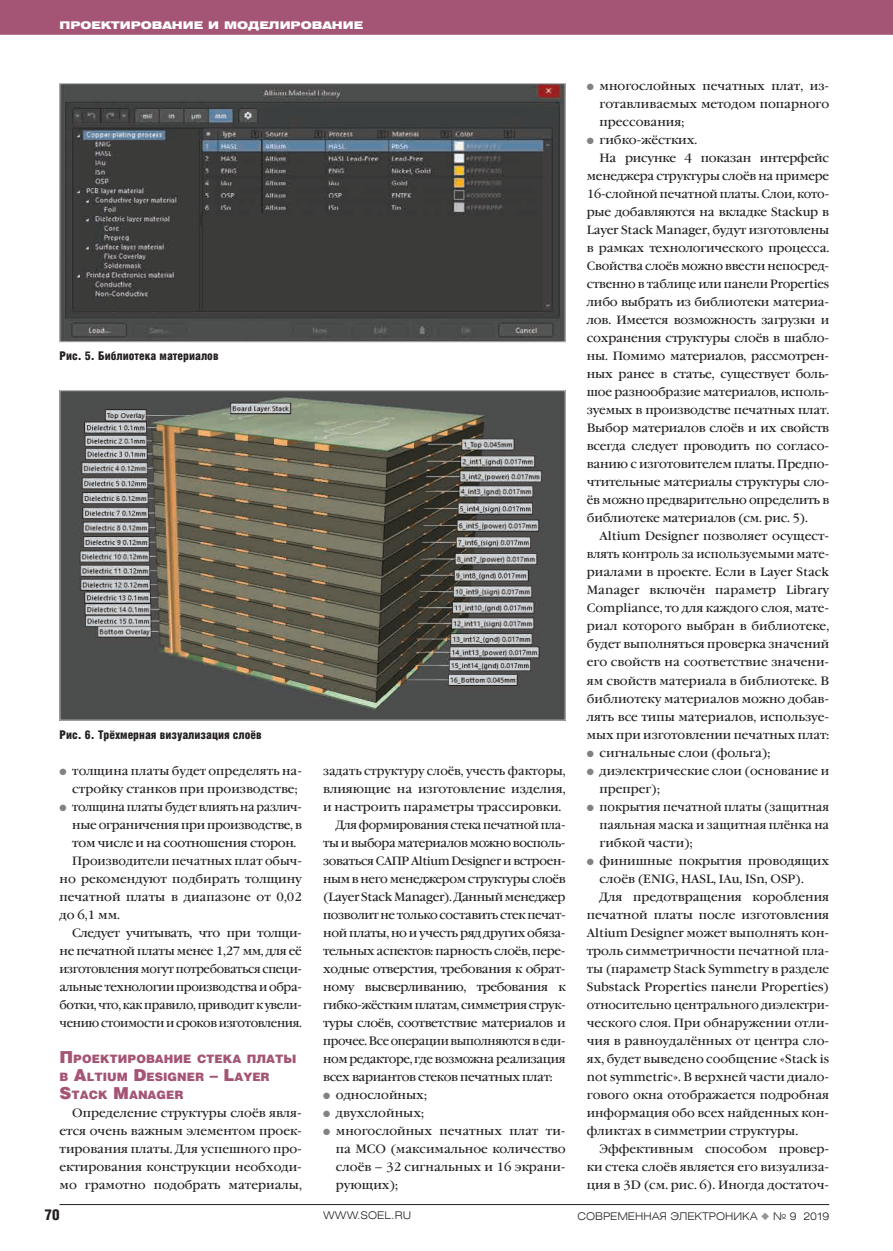
<style>
.page{position:relative;width:893px;height:1251px;background:#fff}
.page>*{position:absolute;margin:0;border:0;box-sizing:border-box;transform-origin:0 0}
.t1{font:15px "Helios Cond Black C";color:#231f20}
.t2{font:12px/18px "Garamond Book C";color:#231f20;text-align:justify}
.t3{font:12px "Garamond Book C";letter-spacing:-.03em;color:#231f20}
.t4{font:12px/18px "Garamond Book C";color:#231f20;text-align:justify;scale:.96 1}
.t5{font:12px "Garamond Book C";letter-spacing:-.03em;color:#231f20;scale:.96 1}
.t6{font:12px "Garamond Book C";letter-spacing:-.03em;color:#231f20;scale:.95 1}
.t7{font:12px "Garamond Book C";color:#231f20;scale:.95 1}
.t8{font:12px "Garamond Book C";letter-spacing:-.025em;color:#231f20}
.t9{font:12px "Helios Cond Black C";color:#231f20}
.t10{font:12px "Garamond Book C";letter-spacing:-.025em;color:#231f20;scale:.96 1}
.t11{font:11.55px/18px "Helios Black C";color:#a45475}
.t12{font:10.5px "Helios Ext Light C";color:#231f20}
.t13{font:10.5px "Helios Ext Black C";color:#fff}
.s1{color:#808285}
.s2{font-size:16.5px}
.s3{color:#939598}
</style>
<div class="page">
<div style="left:0;top:0;width:893px;height:35px;background:#a45475"></div>
<hr style="left:60px;top:1203px;width:769px;height:1px;background:#231f20">
<img style="left:62px;top:85px;width:502px;height:255px">
<div style="left:60px;top:83px;width:506px;height:259px;border:1px solid #c7c8ca"></div>
<img style="left:62px;top:392px;width:502px;height:326px">
<p class="t13" style="left:60px;top:19px;width:305px">Проектирование и моделирование</p>
<p class="t9" style="left:60px;top:349px;width:161px">Рис. 5. Библиотека материалов</p>
<p class="t9" style="left:60px;top:727px;width:204px">Рис. 6. Трёхмерная визуализация слоёв</p>
<p class="t2" style="left:72px;top:761px;width:231px;text-indent:-13px"><span class="s1">●</span> толщина платы будет определять на&shy;стройку станков при производстве;</p>
<p class="t10" style="left:60px;top:799px;width:254px"><span class="s1">●</span> толщина платы будет влиять на различ-</p>
<p class="t8" style="left:72px;top:817px;width:231px">ные ограничения при производстве, в</p>
<p class="t8" style="left:72px;top:835px;width:226px">том числе и на соотношения сторон.</p>
<p class="t2" style="left:72px;top:851px;width:231px">Производители печатных плат обыч-</p>
<p class="t2" style="left:60px;top:869px;width:244px">но рекомендуют подбирать толщину</p>
<p class="t2" style="left:60px;top:887px;width:244px">печатной платы в диапазоне от 0,02</p>
<p class="t2" style="left:60px;top:905px;width:62px">до 6,1 мм.</p>
<p class="t3" style="left:72px;top:925px;width:231px">Следует учитывать, что при толщи-</p>
<p class="t3" style="left:60px;top:943px;width:244px">не печатной платы менее 1,27 мм, для её</p>
<p class="t6" style="left:60px;top:961px;width:257px">изготовления могут потребоваться специ-</p>
<p class="t3" style="left:60px;top:979px;width:244px">альные технологии производства и обра-</p>
<p class="t5" style="left:60px;top:997px;width:254px">ботки, что, как правило, приводит к увели-</p>
<p class="t5" style="left:60px;top:1015px;width:254px">чению стоимости и сроков изготовления.</p>
<p class="t11" style="left:60px;top:1048px;width:238px"><span class="s2">П</span> РОЕКТИРОВАНИЕ СТЕКА ПЛАТЫ<br>В <span class="s2">A</span>LTIUM <span class="s2">D</span>ESIGNER <span class="s2">– L</span>AYER<br><span class="s2">S</span>TACK <span class="s2">M</span>ANAGER</p>
<p class="t2" style="left:60px;top:1103px;width:244px;text-indent:13px">Определение структуры слоёв явля&shy;ется очень важным элементом проек&shy;тирования платы. Для успешного про&shy;ектирования конструкции необходи&shy;мо грамотно подобрать материалы,</p>
<p class="t4" style="left:323px;top:761px;width:254px">задать структуру слоёв, учесть факторы,</p>
<p class="t2" style="left:323px;top:779px;width:244px">влияющие на изготовление изделия,</p>
<p class="t2" style="left:323px;top:797px;width:240px">и настроить параметры трассировки.</p>
<p class="t6" style="left:336px;top:817px;width:243px">Для формирования стека печатной пла-</p>
<p class="t3" style="left:323px;top:835px;width:244px">ты и выбора материалов можно восполь-</p>
<p class="t3" style="left:323px;top:853px;width:244px">зоваться САПР Altium Designer и встроен-</p>
<p class="t3" style="left:323px;top:871px;width:244px">ным в него менеджером структуры слоёв</p>
<p class="t3" style="left:323px;top:889px;width:244px">(Layer Stack Manager). Данный менеджер</p>
<p class="t3" style="left:323px;top:907px;width:244px">позволит не только составить стек печат-</p>
<p class="t3" style="left:323px;top:925px;width:244px">ной платы, но и учесть ряд других обяза-</p>
<p class="t3" style="left:323px;top:943px;width:244px">тельных аспектов: парность слоёв, пере-</p>
<p class="t3" style="left:323px;top:961px;width:244px">ходные отверстия, требования к обрат-</p>
<p class="t3" style="left:323px;top:979px;width:244px">ному высверливанию, требования к</p>
<p class="t3" style="left:323px;top:997px;width:244px">гибко-жёстким платам, симметрия струк-</p>
<p class="t3" style="left:323px;top:1015px;width:244px">туры слоёв, соответствие материалов и</p>
<p class="t5" style="left:323px;top:1033px;width:254px">прочее. Все операции выполняются в еди-</p>
<p class="t3" style="left:323px;top:1051px;width:244px">ном редакторе, где возможна реализация</p>
<p class="t3" style="left:323px;top:1069px;width:231px">всех вариантов стеков печатных плат:</p>
<p class="t2" style="left:323px;top:1085px;width:105px"><span class="s1">●</span> однослойных;</p>
<p class="t2" style="left:323px;top:1103px;width:102px"><span class="s1">●</span> двухслойных;</p>
<p class="t2" style="left:336px;top:1121px;width:231px;text-indent:-13px"><span class="s1">●</span> многослойных печатных плат ти&shy;па МСО (максимальное количество слоёв – 32 сигнальных и 16 экрани&shy;рующих);</p>
<p class="t2" style="left:600px;top:77px;width:231px;text-indent:-13px"><span class="s1">●</span> многослойных печатных плат, из&shy;готавливаемых методом попарного прессования;</p>
<p class="t2" style="left:587px;top:131px;width:112px"><span class="s1">●</span> гибко-жёстких.</p>
<p class="t2" style="left:600px;top:149px;width:231px">На рисунке 4 показан интерфейс</p>
<p class="t2" style="left:587px;top:167px;width:244px">менеджера структуры слоёв на примере</p>
<p class="t2" style="left:587px;top:185px;width:244px">16-слойной печатной платы. Слои, кото-</p>
<p class="t2" style="left:587px;top:203px;width:244px">рые добавляются на вкладке Stackup в</p>
<p class="t2" style="left:587px;top:221px;width:244px">Layer Stack Manager, будут изготовлены</p>
<p class="t2" style="left:587px;top:239px;width:244px">в рамках технологического процесса.</p>
<p class="t2" style="left:587px;top:257px;width:244px">Свойства слоёв можно ввести непосред-</p>
<p class="t2" style="left:587px;top:275px;width:244px">ственно в таблице или панели Properties</p>
<p class="t2" style="left:587px;top:293px;width:244px">либо выбрать из библиотеки материа-</p>
<p class="t2" style="left:587px;top:311px;width:244px">лов. Имеется возможность загрузки и</p>
<p class="t2" style="left:587px;top:329px;width:244px">сохранения структуры слоёв в шабло-</p>
<p class="t2" style="left:587px;top:347px;width:244px">ны. Помимо материалов, рассмотрен-</p>
<p class="t2" style="left:587px;top:365px;width:244px">ных ранее в статье, существует боль-</p>
<p class="t2" style="left:587px;top:383px;width:244px">шое разнообразие материалов, исполь-</p>
<p class="t2" style="left:587px;top:401px;width:244px">зуемых в производстве печатных плат.</p>
<p class="t2" style="left:587px;top:419px;width:244px">Выбор материалов слоёв и их свойств</p>
<p class="t2" style="left:587px;top:437px;width:244px">всегда следует проводить по согласо-</p>
<p class="t2" style="left:587px;top:455px;width:244px">ванию с изготовителем платы. Предпо-</p>
<p class="t2" style="left:587px;top:473px;width:244px">чтительные материалы структуры сло-</p>
<p class="t2" style="left:587px;top:491px;width:244px">ёв можно предварительно определить в</p>
<p class="t2" style="left:587px;top:509px;width:223px">библиотеке материалов (см. рис. 5).</p>
<p class="t2" style="left:600px;top:527px;width:231px">Altium Designer позволяет осущест-</p>
<p class="t7" style="left:587px;top:547px;width:257px">влять контроль за используемыми мате-</p>
<p class="t2" style="left:587px;top:563px;width:244px">риалами в проекте. Если в Layer Stack</p>
<p class="t2" style="left:587px;top:581px;width:244px">Manager включён параметр Library</p>
<p class="t2" style="left:587px;top:599px;width:244px">Compliance, то для каждого слоя, мате-</p>
<p class="t2" style="left:587px;top:617px;width:244px">риал которого выбран в библиотеке,</p>
<p class="t2" style="left:587px;top:635px;width:244px">будет выполняться проверка значений</p>
<p class="t2" style="left:587px;top:653px;width:244px">его свойств на соответствие значени-</p>
<p class="t2" style="left:587px;top:671px;width:244px">ям свойств материала в библиотеке. В</p>
<p class="t2" style="left:587px;top:689px;width:244px">библиотеку материалов можно добав-</p>
<p class="t2" style="left:587px;top:707px;width:244px">лять все типы материалов, используе-</p>
<p class="t2" style="left:587px;top:725px;width:244px">мых при изготовлении печатных плат:</p>
<p class="t2" style="left:587px;top:743px;width:185px"><span class="s1">●</span> сигнальные слои (фольга);</p>
<p class="t2" style="left:600px;top:761px;width:231px;text-indent:-13px"><span class="s1">●</span> диэлектрические слои (основание и препрег);</p>
<p class="t4" style="left:600px;top:797px;width:241px;text-indent:-13px"><span class="s1">●</span> покрытия печатной платы (защитная паяльная маска и защитная плёнка на гибкой части);</p>
<p class="t2" style="left:587px;top:851px;width:244px"><span class="s1">●</span> финишные покрытия проводящих</p>
<p class="t2" style="left:600px;top:869px;width:206px">слоёв (ENIG, HASL, IAu, ISn, OSP).</p>
<p class="t2" style="left:600px;top:887px;width:231px">Для предотвращения коробления</p>
<p class="t2" style="left:587px;top:905px;width:244px">печатной платы после изготовления</p>
<p class="t2" style="left:587px;top:923px;width:244px">Altium Designer может выполнять кон-</p>
<p class="t2" style="left:587px;top:941px;width:244px">троль симметричности печатной пла-</p>
<p class="t2" style="left:587px;top:959px;width:244px">ты (параметр Stack Symmetry в разделе</p>
<p class="t2" style="left:587px;top:977px;width:244px">Substack Properties панели Properties)</p>
<p class="t7" style="left:587px;top:997px;width:257px">относительно центрального диэлектри-</p>
<p class="t2" style="left:587px;top:1013px;width:244px">ческого слоя. При обнаружении отли-</p>
<p class="t2" style="left:587px;top:1031px;width:244px">чия в равноудалённых от центра сло-</p>
<p class="t2" style="left:587px;top:1049px;width:244px">ях, будет выведено сообщение «Stack is</p>
<p class="t2" style="left:587px;top:1067px;width:244px">not symmetric». В верхней части диало-</p>
<p class="t2" style="left:587px;top:1085px;width:244px">гового окна отображается подробная</p>
<p class="t2" style="left:587px;top:1103px;width:244px">информация обо всех найденных кон-</p>
<p class="t2" style="left:587px;top:1121px;width:213px">фликтах в симметрии структуры.</p>
<p class="t2" style="left:600px;top:1139px;width:231px">Эффективным способом провер-</p>
<p class="t2" style="left:587px;top:1157px;width:244px">ки стека слоёв является его визуализа-</p>
<p class="t2" style="left:587px;top:1175px;width:244px">ция в 3D (см. рис. 6). Иногда достаточ-</p>
<p class="t1" style="left:44px;top:1205px;width:17px">70</p>
<p class="t12" style="left:323px;top:1208px;width:89px">WWW.SOEL.RU</p>
<p class="t12" style="left:578px;top:1208px;width:253px">СОВРЕМЕННАЯ ЭЛЕКТРОНИКА <span class="s3">◆</span> № 9 2019</p>
</div>
